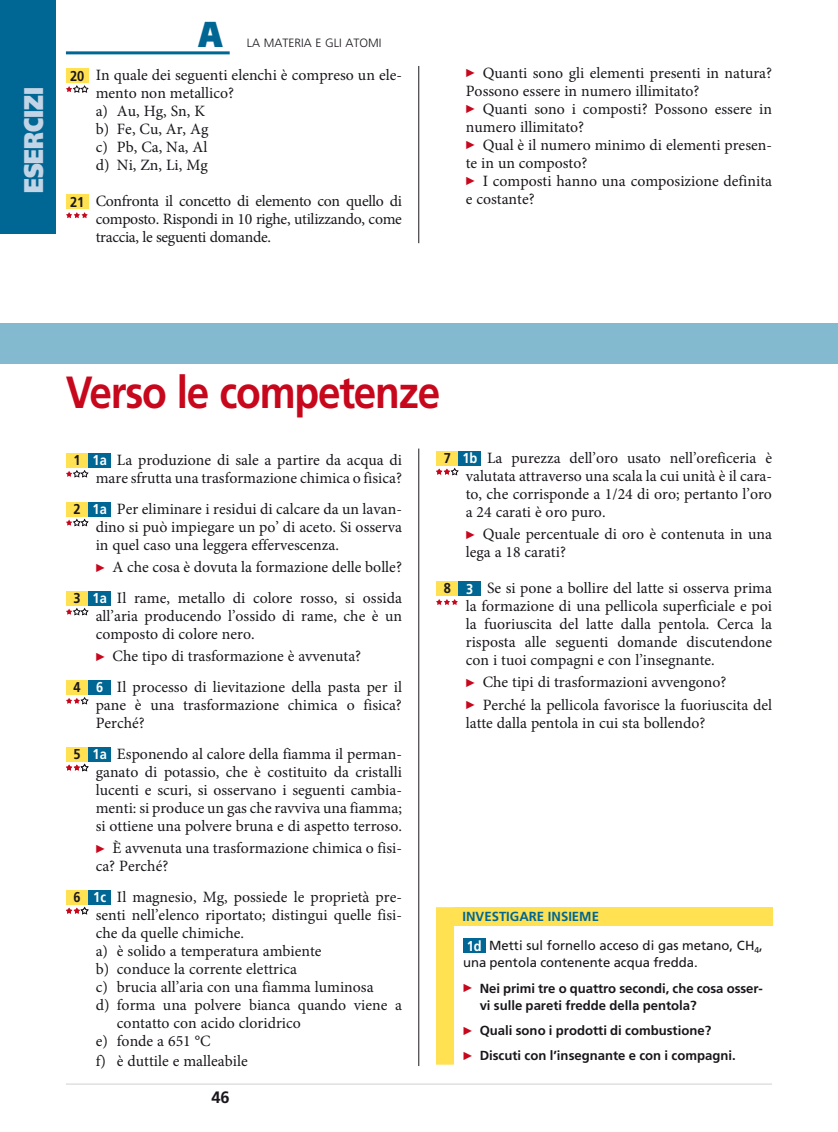
<style>
.page{position:relative;width:838px;height:1132px;background:#fff}
.page>*{position:absolute;margin:0;border:0;box-sizing:border-box;transform-origin:0 0}
.t1{font:700 45px "Frutiger LT Std";letter-spacing:-.03em;color:#c7071c;scale:.9 1}
.t2{font:900 36px "Frutiger LT Std";color:#006693;scale:.8 1}
.t3{font:900 27px "Frutiger LT Std";color:#c1d5e6;scale:.8 1}
.t4{font:700 16.5px "Frutiger LT Std";color:#1a171c}
.t5{font:15.75px/18px "Minion Pro";color:#1a171c}
.t6{font:700 13.2px/17px "Frutiger LT Std";color:#1a171c}
.t7{font:13.2px/17px "Frutiger LT Std";color:#1a171c}
.t8{font:700 13.2px "Frutiger LT Std";color:#006693}
.t9{font:300 12px "Frutiger LT Std";color:#1a171c}
.s1{font-family:"Frutiger LT Std";font-weight:700;font-size:14.25px}
.s2{color:#c7071c}
.s3{font-family:"Frutiger LT Std";font-weight:700;font-size:14.25px;color:#fff}
.s4{font-weight:700;font-size:14.25px;color:#fff}
</style>
<div class="page">
<hr style="left:66px;top:1082px;width:706px;height:2px;background:#e1e0df">
<div style="left:0;top:0;width:55px;height:234px;background:#006693"></div>
<hr style="left:66px;top:51px;width:164px;height:3px;background:#006693">
<div style="left:66px;top:68px;width:22px;height:15px;background:#ffe151"></div>
<div style="left:66px;top:194px;width:22px;height:15px;background:#ffe151"></div>
<svg style="left:66px;top:85px;width:22px;height:8px"></svg>
<svg style="left:66px;top:212px;width:22px;height:6px"></svg>
<hr style="left:418px;top:66px;width:1px;height:177px;background:#1a171c">
<div style="left:66px;top:453px;width:22px;height:14px;background:#ffe151"></div>
<div style="left:88px;top:453px;width:23px;height:14px;background:#006693"></div>
<div style="left:66px;top:502px;width:22px;height:14px;background:#ffe151"></div>
<div style="left:88px;top:502px;width:23px;height:14px;background:#006693"></div>
<div style="left:66px;top:591px;width:22px;height:14px;background:#ffe151"></div>
<div style="left:88px;top:591px;width:23px;height:14px;background:#006693"></div>
<div style="left:66px;top:680px;width:22px;height:14px;background:#ffe151"></div>
<div style="left:88px;top:680px;width:23px;height:14px;background:#006693"></div>
<div style="left:66px;top:746px;width:22px;height:15px;background:#ffe151"></div>
<div style="left:88px;top:746px;width:23px;height:15px;background:#006693"></div>
<div style="left:66px;top:889px;width:22px;height:15px;background:#ffe151"></div>
<div style="left:88px;top:889px;width:23px;height:15px;background:#006693"></div>
<svg style="left:66px;top:470px;width:22px;height:7px"></svg>
<svg style="left:66px;top:518px;width:22px;height:8px"></svg>
<svg style="left:66px;top:607px;width:22px;height:8px"></svg>
<svg style="left:66px;top:697px;width:22px;height:7px"></svg>
<svg style="left:66px;top:763px;width:22px;height:8px"></svg>
<svg style="left:66px;top:906px;width:22px;height:8px"></svg>
<div style="left:436px;top:451px;width:22px;height:14px;background:#ffe151"></div>
<div style="left:458px;top:451px;width:23px;height:14px;background:#006693"></div>
<div style="left:436px;top:581px;width:22px;height:14px;background:#ffe151"></div>
<div style="left:458px;top:581px;width:23px;height:14px;background:#006693"></div>
<svg style="left:436px;top:468px;width:22px;height:7px"></svg>
<svg style="left:436px;top:599px;width:22px;height:5px"></svg>
<hr style="left:418px;top:448px;width:1px;height:617px;background:#1a171c">
<div style="left:0;top:323px;width:838px;height:41px;background:#83bad0"></div>
<div style="left:436px;top:907px;width:18px;height:157px;background:#ffe151"></div>
<div style="left:454px;top:906px;width:318px;height:18px;background:#ffe151"></div>
<div style="left:463px;top:938px;width:22px;height:14px;background:#006693"></div>
<h3 class="t3" style="left:18px;top:193px;width:134px;rotate:-90deg">ESERCIZI</h3>
<h2 class="t2" style="left:198px;top:13px;width:31px">A</h2>
<p class="t9" style="left:247px;top:36px;width:136px">LA MATERIA E GLI ATOMI</p>
<p class="t5" style="left:96px;top:67px;width:308px;text-indent:-26px"><span class="s1">20</span> In quale dei seguenti elenchi è compreso un ele&shy;mento non metallico?<br>a) Au, Hg, Sn, K<br>b) Fe, Cu, Ar, Ag<br>c) Pb, Ca, Na, Al<br>d) Ni, Zn, Li, Mg</p>
<p class="t5" style="left:96px;top:193px;width:308px;text-align:justify;text-indent:-26px"><span class="s1">21</span> Confronta il concetto di elemento con quello di composto. Rispondi in 10 righe, utilizzando, come traccia, le seguenti domande.</p>
<p class="t5" style="left:466px;top:65px;width:308px"><span class="s2">▶</span> Quanti sono gli elementi presenti in natura?<br>Possono essere in numero illimitato?<br><span class="s2">▶</span> Quanti sono i composti? Possono essere in numero illimitato?<br><span class="s2">▶</span> Qual è il numero minimo di elementi presen&shy;te in un composto?<br><span class="s2">▶</span> I composti hanno una composizione definita e costante?</p>
<h1 class="t1" style="left:66px;top:370px;width:417px">Verso le competenze</h1>
<p class="t5" style="left:74px;top:452px;width:330px;text-align:right"><span class="s1">1</span> <span class="s3">1a</span> La produzione di sale a partire da acqua di mare sfrutta una trasformazione chimica o fisica?</p>
<p class="t5" style="left:96px;top:501px;width:308px;text-align:justify;text-indent:-22px"><span class="s1">2</span> <span class="s3">1a</span> Per eliminare i residui di calcare da un lavan&shy;dino si può impiegare un po’ di aceto. Si osserva in quel caso una leggera effervescenza.</p>
<p class="t5" style="left:74px;top:552px;width:330px;line-height:30.8px;text-align:right"><span class="s2">▶</span> A che cosa è dovuta la formazione delle bolle?<br><span class="s1">3</span> <span class="s3">1a</span> Il rame, metallo di colore rosso, si ossida</p>
<p class="t5" style="left:96px;top:608px;width:308px">all’aria producendo l’ossido di rame, che è un composto di colore nero.</p>
<p class="t5" style="left:74px;top:641px;width:330px;line-height:30.8px;text-indent:22px"><span class="s2">▶</span> Che tipo di trasformazione è avvenuta?<br><span class="s1">4</span> <span class="s3">6</span> Il processo di lievitazione della pasta per il</p>
<p class="t5" style="left:96px;top:697px;width:308px">pane è una trasformazione chimica o fisica?<br>Perché?</p>
<p class="t5" style="left:96px;top:745px;width:308px;text-align:justify;text-indent:-22px"><span class="s1">5</span> <span class="s3">1a</span> Esponendo al calore della fiamma il perman&shy;ganato di potassio, che è costituito da cristalli lucenti e scuri, si osservano i seguenti cambia&shy;menti: si produce un gas che ravviva una fiamma; si ottiene una polvere bruna e di aspetto terroso.</p>
<p class="t5" style="left:96px;top:840px;width:308px"><span class="s2">▶</span> È avvenuta una trasformazione chimica o fisi&shy;ca? Perché?</p>
<p class="t5" style="left:74px;top:888px;width:330px"><span class="s1">6</span> <span class="s3">1c</span> Il magnesio, Mg, possiede le proprietà pre-</p>
<p class="t5" style="left:96px;top:906px;width:308px">senti nell’elenco riportato; distingui quelle fisi-</p>
<p class="t5" style="left:96px;top:924px;width:150px">che da quelle chimiche.</p>
<p class="t5" style="left:96px;top:942px;width:227px">a) è solido a temperatura ambiente</p>
<p class="t5" style="left:96px;top:960px;width:203px">b) conduce la corrente elettrica</p>
<p class="t5" style="left:96px;top:978px;width:279px">c) brucia all’aria con una fiamma luminosa</p>
<p class="t5" style="left:96px;top:996px;width:308px">d) forma una polvere bianca quando viene a</p>
<p class="t5" style="left:117px;top:1014px;width:185px">contatto con acido cloridrico</p>
<p class="t5" style="left:96px;top:1032px;width:116px">e) fonde a 651 °C</p>
<p class="t5" style="left:96px;top:1052px;width:153px">f) è duttile e malleabile</p>
<p class="t4" style="left:211px;top:1088px;width:20px">46</p>
<p class="t5" style="left:466px;top:450px;width:308px;text-align:justify;text-indent:-22px"><span class="s1">7</span> <span class="s3">1b</span> La purezza dell’oro usato nell’oreficeria è valutata attraverso una scala la cui unità è il cara&shy;to, che corrisponde a 1/24 di oro; pertanto l’oro a 24 carati è oro puro.</p>
<p class="t5" style="left:466px;top:526px;width:308px"><span class="s2">▶</span> Quale percentuale di oro è contenuta in una lega a 18 carati?</p>
<p class="t5" style="left:466px;top:580px;width:308px;text-align:justify;text-indent:-22px"><span class="s1">8</span> <span class="s3">3</span> Se si pone a bollire del latte si osserva prima la formazione di una pellicola superficiale e poi la fuoriuscita del latte dalla pentola. Cerca la risposta alle seguenti domande discutendone con i tuoi compagni e con l’insegnante.</p>
<p class="t5" style="left:466px;top:672px;width:308px;line-height:22.2px"><span class="s2">▶</span> Che tipi di trasformazioni avvengono?<br><span class="s2">▶</span> Perché la pellicola favorisce la fuoriuscita del</p>
<p class="t5" style="left:466px;top:714px;width:241px">latte dalla pentola in cui sta bollendo?</p>
<p class="t8" style="left:462px;top:909px;width:138px">INVESTIGARE INSIEME</p>
<p class="t7" style="left:463px;top:937px;width:301px"><span class="s4">1d</span> Metti sul fornello acceso di gas metano, CH<sub>4</sub>, una pentola contenente acqua fredda.</p>
<p class="t6" style="left:479px;top:979px;width:285px;text-indent:-17px"><span class="s2">▶</span> Nei primi tre o quattro secondi, che cosa osser&shy;vi sulle pareti fredde della pentola?</p>
<p class="t6" style="left:463px;top:1018px;width:274px;line-height:25.3px"><span class="s2">▶</span> Quali sono i prodotti di combustione?<br><span class="s2">▶</span> Discuti con l’insegnante e con i compagni.</p>
</div>
